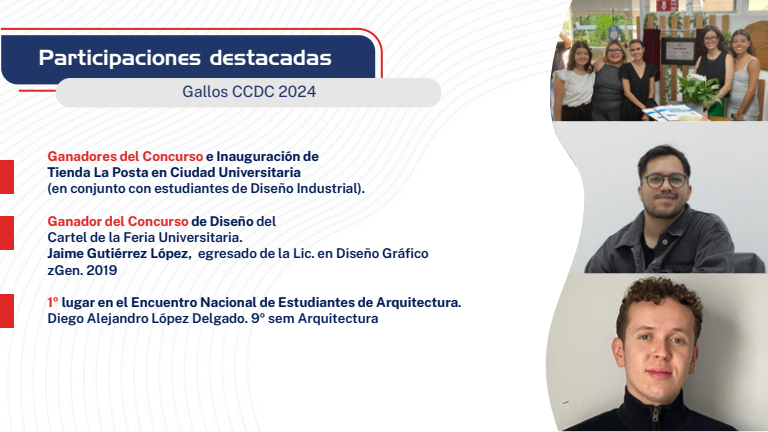
<style>
.page{position:relative;width:768px;height:432px;background:#fff}
.page>*{position:absolute;margin:0;border:0;box-sizing:border-box;transform-origin:0 0}
.t1{font:21.2px "Handel Gothic";color:#fff}
.t2{font:100 15.6px "Public Sans";color:#203568}
.t3{font:700 13.6px/16.4px "Public Sans";color:#001b56}
.t4{font:600 13.6px/16.4px "Public Sans";color:#001b56}
.s1{color:#de2826}
.s2{font-weight:700;color:#de2826}
.s3{font-weight:700}
.s4{font-weight:600}
</style>
<div class="page">
<svg style="left:0;top:27px;width:384px;height:66px;background:#4b537c"></svg>
<div style="left:56px;top:78px;width:385px;height:29px;background:#e6e6e6;border-radius:15px"></div>
<div style="left:0;top:160px;width:14px;height:34px;background:#de2826"></div>
<div style="left:0;top:216px;width:14px;height:34px;background:#de2826"></div>
<div style="left:0;top:294px;width:14px;height:34px;background:#de2826"></div>
<img style="left:545px;top:273px;width:223px;height:158px">
<img style="left:550px;top:0;width:218px;height:121px">
<img style="left:552px;top:121px;width:216px;height:152px">
<h1 class="t1" style="left:38px;top:48px;width:295px">Participaciones destacadas</h1>
<p class="t2" style="left:183px;top:80px;width:135px">Gallos CCDC 2024</p>
<p class="t3" style="left:48px;top:147px;width:273px"><span class="s1">Ganadores del Concurso</span> e Inauguración de<br>Tienda La Posta en Ciudad Universitaria</p>
<p class="t4" style="left:48px;top:180px;width:319px">(en conjunto con estudiantes de Diseño Industrial).</p>
<p class="t4" style="left:48px;top:212px;width:383px"><span class="s2">Ganador del Concurso</span> <span class="s3">de Diseño</span> del<br>Cartel de la Feria Universitaria.<br><span class="s3">Jaime Gutiérrez López,</span> egresado de la Lic. en Diseño Gráfico zGen. 2019</p>
<p class="t3" style="left:48px;top:293px;width:416px"><span class="s1">1º</span> lugar en el Encuentro Nacional de Estudiantes de Arquitectura<span class="s4">.<br>Diego Alejandro López Delgado. 9º sem Arquitectura</span></p>
</div>
